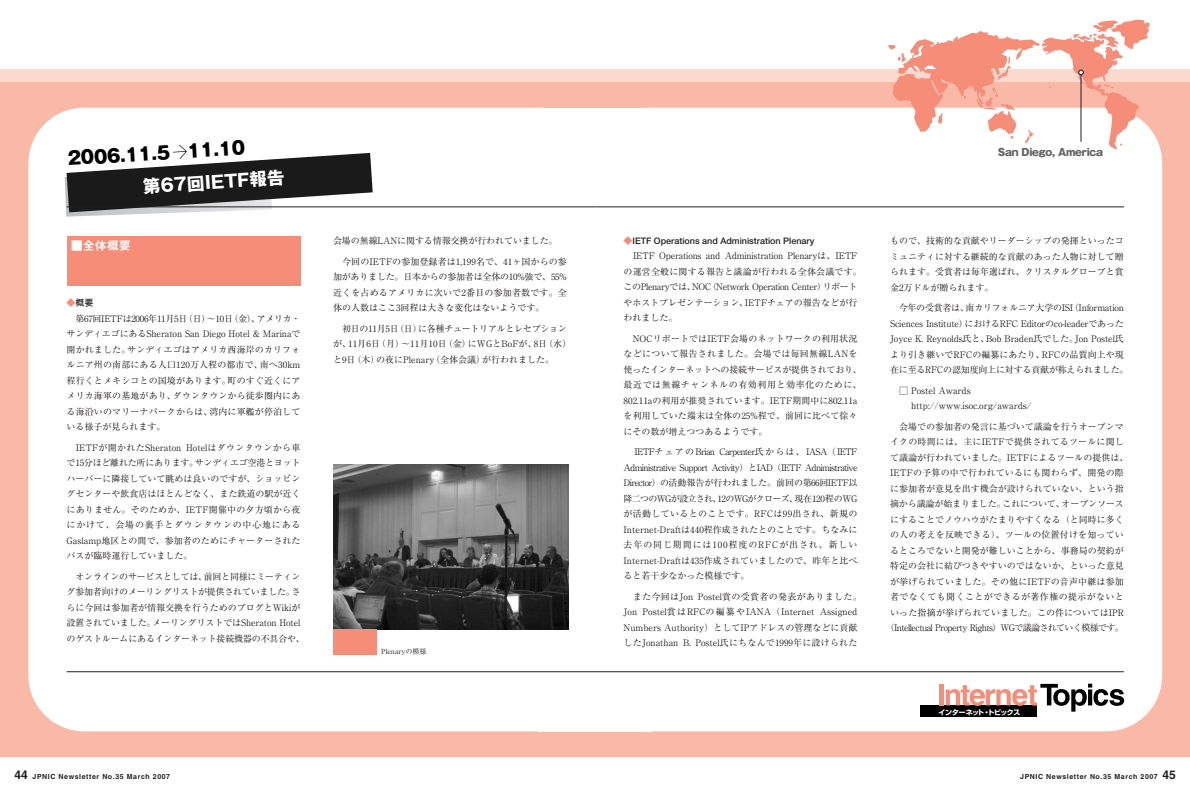
<style>
.page{position:relative;width:1190px;height:793px;background:#fff}
.page>*{position:absolute;margin:0;border:0;box-sizing:border-box;transform-origin:0 0}
.t1{font:17.8px "Gothic MB101 hea";color:#000}
.t2{font:700 17.5px "Gothic MB101";color:#fff}
.t3{font:12px "Midashi Go MB31";color:#fff}
.t4{font:10px "Gothic MB101 hea";letter-spacing:-.025em;color:#636366}
.t5{font:9px/15.5px "Ryumin";color:#231f20;text-align:justify}
.t6{font:9px/15.5px "Ryumin";letter-spacing:-.02em;color:#231f20;text-align:center}
.t7{font:9px/15.5px "Ryumin";letter-spacing:-.025em;color:#231f20}
.t8{font:9px "Ryumin";letter-spacing:.02em;color:#231f20}
.t9{font:9px "Ryumin";letter-spacing:-.065em;color:#231f20}
.t10{font:700 9px "Futo Go B101";color:#231f20}
.t11{font:9px "Ryumin";letter-spacing:.04em;color:#231f20}
.t12{font:7px "Midashi Go MB31";letter-spacing:.085em;color:#231f20}
.t13{font:700 7px "Shin Go";letter-spacing:-.055em;color:#fff}
.t14{font:7px "Ryumin";color:#231f20}
.s1{color:#f58d79}
.s2{font-size:12px}
</style>
<div class="page">
<div style="left:0;top:70px;width:595px;height:687px;background:#fab8a6"></div>
<div style="left:595px;top:70px;width:595px;height:687px;background:#fab8a6"></div>
<div style="left:595px;top:108px;width:567px;height:623px;background:#fff;border-radius:56px"></div>
<div style="left:28px;top:108px;width:567px;height:623px;background:#fff;border-radius:56px"></div>
<div style="left:539px;top:108px;width:113px;height:623px;background:#fff"></div>
<div style="left:0;top:70px;width:595px;height:12px;background:#fcd9ce"></div>
<div style="left:920px;top:705px;width:117px;height:12px;background:#000"></div>
<div style="left:939px;top:684px;width:5px;height:21px;background:#f58d79"></div>
<svg style="left:946px;top:684px;width:178px;height:28px"></svg>
<hr style="left:595px;top:207px;width:529px;height:1px;background:#231f20">
<hr style="left:595px;top:672px;width:529px;height:1px;background:#231f20">
<hr style="left:67px;top:672px;width:528px;height:1px;background:#231f20">
<div style="left:595px;top:70px;width:595px;height:12px;background:#fcd9ce"></div>
<div style="left:67px;top:237px;width:233px;height:49px;background:#f58d79"></div>
<svg style="left:65px;top:145px;width:308px;height:72px"></svg>
<svg style="left:888px;top:19px;width:262px;height:131px"></svg>
<hr style="left:1081px;top:74px;width:1px;height:68px;background:#231f20">
<img style="left:333px;top:465px;width:235px;height:164px">
<div style="left:333px;top:629px;width:44px;height:26px;background:#f58d79"></div>
<hr style="left:67px;top:207px;width:528px;height:1px;background:#231f20">
<h1 class="t1" style="left:67px;top:151px;width:179px;rotate:-3deg">2006.11.5　11.10</h1>
<h2 class="t2" style="left:143px;top:181px;width:143px;rotate:-4deg">第67回IETF報告</h2>
<h3 class="t3" style="left:71px;top:241px;width:61px">■全体概要</h3>
<p class="t10" style="left:67px;top:299px;width:28px"><span class="s1">◆</span>概要</p>
<p class="t5" style="left:67px;top:312px;width:235px;text-indent:9px">第67回IETFは2006年11月5日（日）～10日（金）、アメリカ・サンディエゴにあるSheraton San Diego Hotel &amp; Marinaで開かれました。サンディエゴはアメリカ西海岸のカリフォルニア州の南部にある人口120万人程の都市で、南へ30km程行くとメキシコとの国境があります。町のすぐ近くにアメリカ海軍の基地があり、ダウンタウンから徒歩圏内にある海沿いのマリーナパークからは、湾内に軍艦が停泊している様子が見られます。</p>
<p class="t5" style="left:67px;top:441px;width:235px;text-indent:9px">IETFが開かれたSheraton Hotelはダウンタウンから車で15分ほど離れた所にあります。サンディエゴ空港とヨットハーバーに隣接していて眺めは良いのですが、ショッピングセンターや飲食店はほとんどなく、また鉄道の駅が近くにありません。そのためか、IETF開催中の夕方頃から夜にかけて、会場の裏手とダウンタウンの中心地にあるGaslamp地区との間で、参加者のためにチャーターされたバスが臨時運行していました。</p>
<p class="t6" style="left:67px;top:570px;width:240px">オンラインのサービスとしては、前回と同様にミーティン<br>グ参加者向けのメーリングリストが提供されていました。さらに今回は参加者が情報交換を行うためのブログとWikiが設置されていました。メーリングリストではSheraton Hotelのゲストルームにあるインターネット接続機器の不具合や、</p>
<p class="t5" style="left:333px;top:234px;width:226px">会場の無線LANに関する情報交換が行われていました。</p>
<p class="t5" style="left:333px;top:255px;width:235px;text-indent:9px">今回のIETFの参加登録者は1,199名で、41ヶ国からの参加がありました。日本からの参加者は全体の10%強で、55%近くを占めるアメリカに次いで2番目の参加者数です。全体の人数はここ3回程は大きな変化はないようです。</p>
<p class="t5" style="left:333px;top:322px;width:240px;text-align:left;text-indent:9px">初日の11月5日（日）に各種チュートリアルとレセプションが、11月6日（月）～11月10日（金）にWGとBoFが、8日（水）と9日（木）の夜にPlenary（全体会議）が行われました。</p>
<p class="t14" style="left:381px;top:649px;width:47px">Plenaryの模様</p>
<p class="t10" style="left:624px;top:237px;width:192px"><span class="s1">◆</span>IETF Operations and Administration Plenary</p>
<p class="t7" style="left:624px;top:250px;width:240px;text-indent:9px">IETF Operations and Administration Plenaryは、IETFの運営全般に関する報告と議論が行われる全体会議です。このPlenaryでは、NOC（Network Operation Center）リポートやホストプレゼンテーション、IETFチェアの報告などが行われました。</p>
<p class="t5" style="left:624px;top:332px;width:240px;text-align:left;text-indent:9px">NOCリポートではIETF会場のネットワークの利用状況などについて報告されました。会場では毎回無線LANを使ったインターネットへの接続サービスが提供されており、最近では無線チャンネルの有効利用と効率化のために、<br>802.11aの利用が推奨されています。IETF期間中に802.11aを利用していた端末は全体の25%程で、前回に比べて徐々にその数が増えつつあるようです。</p>
<p class="t5" style="left:624px;top:445px;width:235px;text-indent:11px">IETFチェアの Brian Carpenter氏からは、 IASA（ IETF Administrative Support Activity）とIAD（IETF Adnimistrative Director）の活動報告が行われました。前回の第66回IETF以降二つのWGが設立され、12のWGがクローズ、現在120程のWGが活動しているとのことです。RFCは99出され、新規のInternet-Draftは440程作成されたとのことです。ちなみに去年の同じ期間には100程度のRFCが出され、新しいInternet-Draftは435作成されていましたので、昨年と比べると若干少なかった模様です。</p>
<p class="t5" style="left:624px;top:590px;width:240px;text-align:left;text-indent:9px">また今回はJon Postel賞の受賞者の発表がありました。Jon Postel賞はRFCの編纂やIANA（Internet Assigned Numbers Authority）としてIPアドレスの管理などに貢献したJonathan B. Postel氏にちなんで1999年に設けられた</p>
<p class="t4" style="left:998px;top:149px;width:107px">San Diego, America</p>
<p class="t5" style="left:890px;top:234px;width:235px">もので、技術的な貢献やリーダーシップの発揮といったコミュニティに対する継続的な貢献のあった人物に対して贈られます。受賞者は毎年選ばれ、クリスタルグローブと賞金2万ドルが贈られます。</p>
<p class="t6" style="left:890px;top:301px;width:240px">今年の受賞者は、南カリフォルニア大学のISI（Information Sciences Institute）におけるRFC Editorのco-leaderであったJoyce K. Reynolds氏と、Bob Braden氏でした。Jon Postel氏より引き継いでRFCの編纂にあたり、RFCの品質向上や現在に至るRFCの認知度向上に対する貢献が称えられました。</p>
<p class="t5" style="left:911px;top:384px;width:122px;text-indent:-12px">□ Postel Awards http://www.isoc.org/awards/</p>
<p class="t5" style="left:899px;top:420px;width:226px">会場での参加者の発言に基づいて議論を行うオープンマ</p>
<p class="t8" style="left:890px;top:439px;width:235px">イクの時間には、主にIETFで提供されてるツールに関し</p>
<p class="t5" style="left:890px;top:451px;width:240px">て議論が行われていました。IETFによるツールの提供は、</p>
<p class="t8" style="left:890px;top:470px;width:235px">IETFの予算の中で行われているにも関わらず、開発の際</p>
<p class="t5" style="left:890px;top:482px;width:235px">に参加者が意見を出す機会が設けられていない、という指</p>
<p class="t5" style="left:890px;top:497px;width:235px">摘から議論が始まりました。これについて、オープンソース</p>
<p class="t5" style="left:890px;top:513px;width:235px">にすることでノウハウがたまりやすくなる（と同時に多く</p>
<p class="t8" style="left:890px;top:532px;width:235px">の人の考えを反映できる）、ツールの位置付けを知ってい</p>
<p class="t5" style="left:890px;top:544px;width:235px">るところでないと開発が難しいことから、事務局の契約が</p>
<p class="t5" style="left:890px;top:559px;width:235px">特定の会社に結びつきやすいのではないか、といった意見</p>
<p class="t8" style="left:890px;top:578px;width:235px">が挙げられていました。その他にIETFの音声中継は参加</p>
<p class="t11" style="left:890px;top:594px;width:235px">者でなくても聞くことができるが著作権の提示がないと</p>
<p class="t8" style="left:890px;top:609px;width:235px">いった指摘が挙げられていました。この件についてはIPR</p>
<p class="t9" style="left:886px;top:625px;width:240px">（Intellectual Property Rights）WGで議論されていく模様です。</p>
<p class="t13" style="left:939px;top:709px;width:83px">インターネット・トピックス</p>
<p class="t12" style="left:15px;top:774px;width:157px"><span class="s2">44</span> JPNIC Newsletter No.35 March 2007</p>
<p class="t12" style="left:1020px;top:774px;width:157px">JPNIC Newsletter No.35 March 2007 <span class="s2">45</span></p>
</div>
